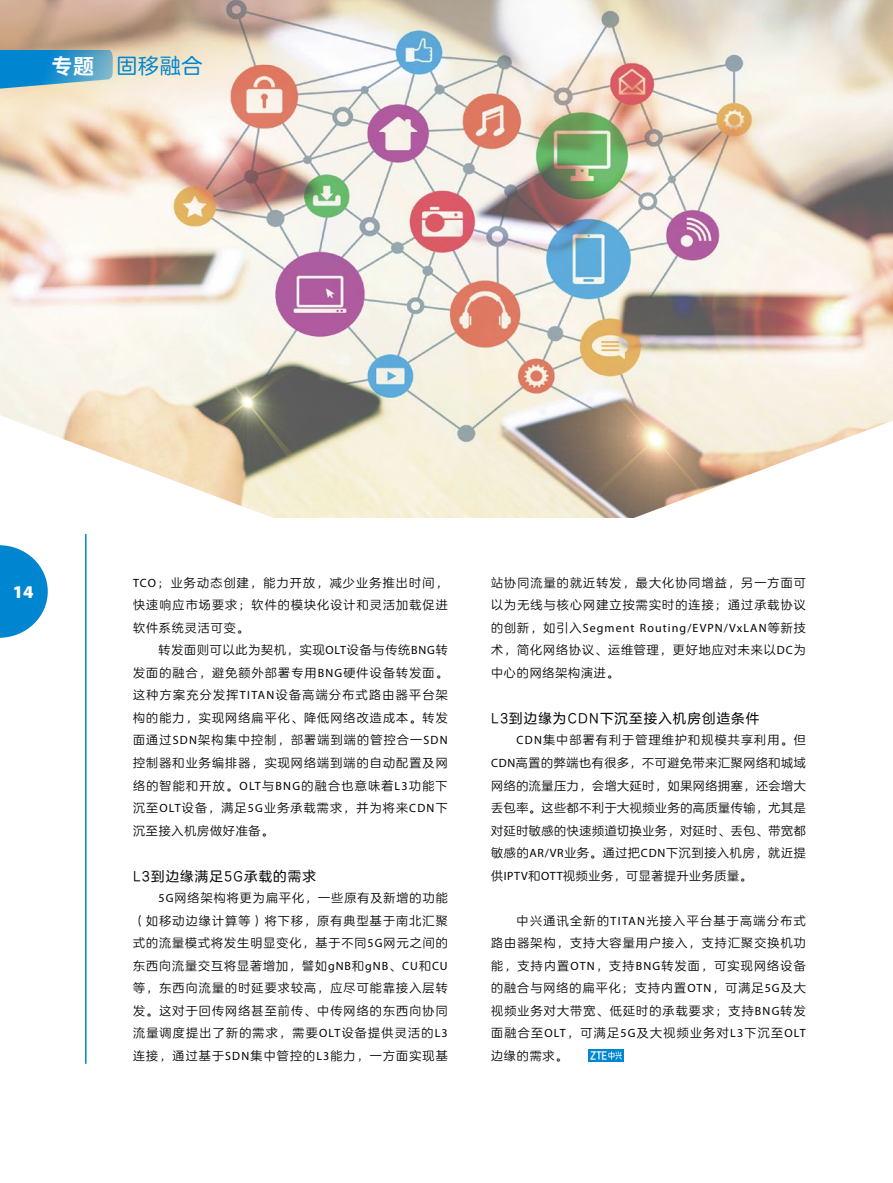
<style>
.page{position:relative;width:893px;height:1183px;background:#fff}
.page>*{position:absolute;margin:0;border:0;box-sizing:border-box;transform-origin:0 0}
.t1{font:21px "FZLANTY JW GB1 0";color:#0086d1}
.t2{font:900 18px "Myriad Pro";color:#fff}
.t3{font:13.5px "FZLANTY JW GB1 0";letter-spacing:.08em;color:#000}
.t4{font:12px/22.5px "FZLANTY XIJW GB1 0";letter-spacing:.095em;color:#000;text-align:justify}
.t5{font:12px "Myriad Pro";letter-spacing:.09em;color:#000}
.s1{font-family:"Source Han Sans K Bold";font-weight:700;color:#fff}
.s2{font-family:"Myriad Pro"}
.s3{font-family:"FZLANTY XIJW GB1 0"}
</style>
<div class="page">
<svg style="left:0;top:545px;width:48px;height:92px"></svg>
<img style="left:0;top:0;width:893px;height:517px">
<svg style="left:0;top:50px;width:113px;height:40px;background:#439fcb"></svg>
<hr style="left:85px;top:534px;width:2px;height:529px;background:#0086d1">
<img style="left:588px;top:1049px;width:35px;height:12px">
<svg style="left:0;top:415px;width:290px;height:103px"></svg>
<svg style="left:617px;top:420px;width:276px;height:98px"></svg>
<h1 class="t1" style="left:52px;top:55px;width:152px"><span class="s1">专题</span> 固移融合</h1>
<h2 class="t2" style="left:13px;top:581px;width:22px">14</h2>
<p class="t4" style="left:133px;top:571px;width:316px"><span class="s2">TCO</span>；业务动态创建，能力开放，减少业务推出时间，快速响应市场要求；软件的模块化设计和灵活加载促进软件系统灵活可变。</p>
<p class="t4" style="left:133px;top:639px;width:316px;text-indent:26px">转发面则可以此为契机，实现<span class="s2">OLT</span>设备与传统<span class="s2">BNG</span>转发面的融合，避免额外部署专用<span class="s2">BNG</span>硬件设备转发面。这种方案充分发挥<span class="s2">TITAN</span>设备高端分布式路由器平台架构的能力，实现网络扁平化、降低网络改造成本。转发面通过<span class="s2">SDN</span>架构集中控制，部署端到端的管控合一<span class="s2">SDN</span>控制器和业务编排器，实现网络端到端的自动配置及网络的智能和开放。<span class="s2">OLT</span>与<span class="s2">BNG</span>的融合也意味着<span class="s2">L3</span>功能下沉至<span class="s2">OLT</span>设备，满足<span class="s2">5G</span>业务承载需求，并为将来<span class="s2">CDN</span>下沉至接入机房做好准备。</p>
<p class="t3" style="left:133px;top:868px;width:184px">L3到边缘满足5G承载的需求</p>
<p class="t4" style="left:133px;top:886px;width:316px;text-indent:26px"><span class="s2">5G</span>网络架构将更为扁平化，一些原有及新增的功能（如移动边缘计算等）将下移，原有典型基于南北汇聚式的流量模式将发生明显变化，基于不同<span class="s2">5G</span>网元之间的东西向流量交互将显著增加，譬如<span class="s2">gNB</span>和<span class="s2">gNB</span>、<span class="s2">CU</span>和<span class="s2">CU</span>等，东西向流量的时延要求较高，应尽可能靠接入层转发。这对于回传网络甚至前传、中传网络的东西向协同流量调度提出了新的需求，需要<span class="s2">OLT</span>设备提供灵活的<span class="s2">L3</span>连接，通过基于<span class="s2">SDN</span>集中管控的<span class="s2">L3</span>能力，一方面实现基</p>
<p class="t4" style="left:491px;top:571px;width:316px">站协同流量的就近转发，最大化协同增益，另一方面可以为无线与核心网建立按需实时的连接；通过承载协议</p>
<p class="t5" style="left:491px;top:620px;width:316px"><span class="s3">的创新，如引入</span>Segment Routing/EVPN/VxLAN<span class="s3">等新技</span></p>
<p class="t4" style="left:491px;top:639px;width:316px">术，简化网络协议、运维管理，更好地应对未来以<span class="s2">DC</span>为中心的网络架构演进。</p>
<p class="t3" style="left:491px;top:711px;width:270px">L3到边缘为CDN下沉至接入机房创造条件</p>
<p class="t4" style="left:491px;top:729px;width:316px;text-indent:26px"><span class="s2">CDN</span>集中部署有利于管理维护和规模共享利用。但<span class="s2">CDN</span>高置的弊端也有很多，不可避免带来汇聚网络和城域网络的流量压力，会增大延时，如果网络拥塞，还会增大丢包率。这些都不利于大视频业务的高质量传输，尤其是对延时敏感的快速频道切换业务，对延时、丢包、带宽都敏感的<span class="s2">AR/VR</span>业务。通过把<span class="s2">CDN</span>下沉到接入机房，就近提供<span class="s2">IPTV</span>和<span class="s2">OTT</span>视频业务，可显著提升业务质量。</p>
<p class="t4" style="left:491px;top:909px;width:316px;text-indent:26px">中兴通讯全新的<span class="s2">TITAN</span>光接入平台基于高端分布式路由器架构，支持大容量用户接入，支持汇聚交换机功能，支持内置<span class="s2">OTN</span>，支持<span class="s2">BNG</span>转发面，可实现网络设备的融合与网络的扁平化；支持内置<span class="s2">OTN</span>，可满足<span class="s2">5G</span>及大视频业务对大带宽、低延时的承载要求；支持<span class="s2">BNG</span>转发面融合至<span class="s2">OLT</span>，可满足<span class="s2">5G</span>及大视频业务对<span class="s2">L3</span>下沉至<span class="s2">OLT</span>边缘的需求。</p>
</div>
